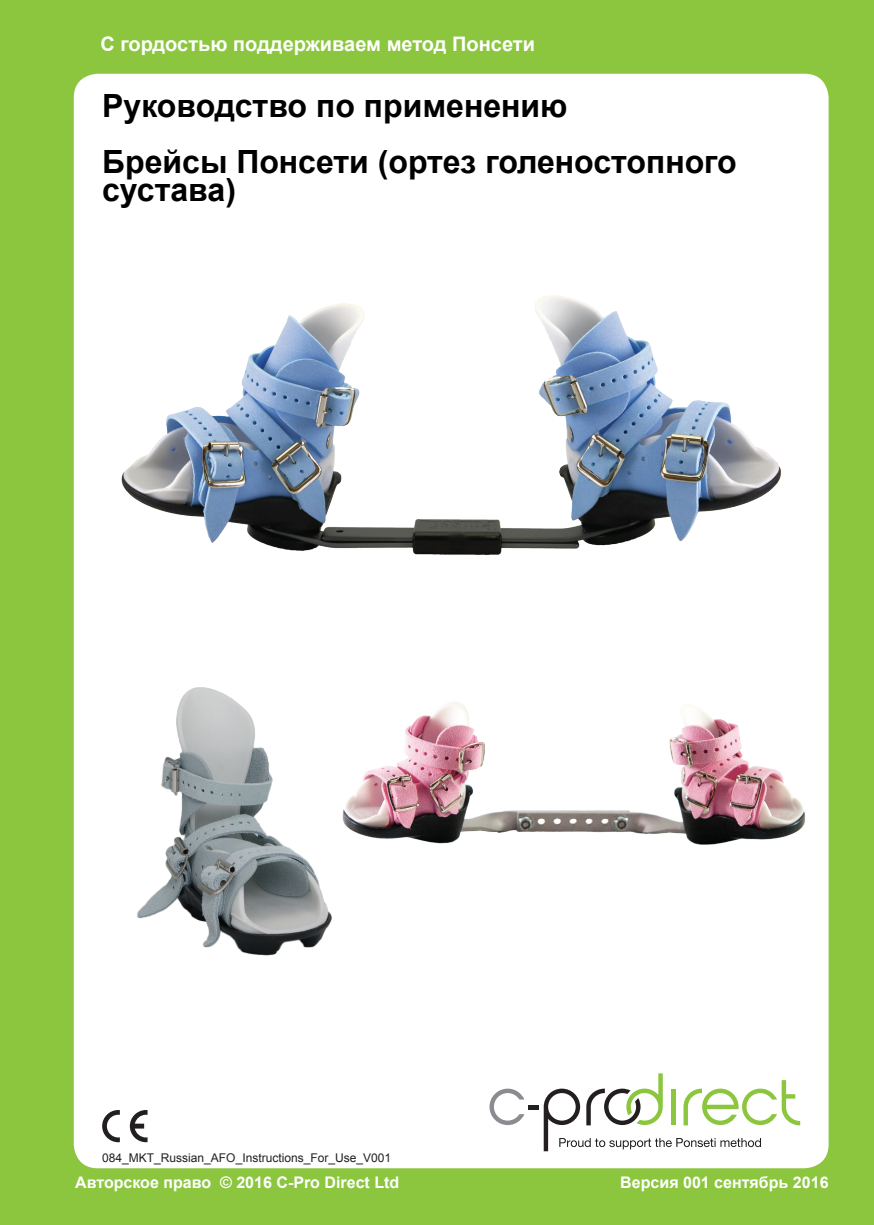
<style>
.page{position:relative;width:874px;height:1225px;background:#fff}
.page>*{position:absolute;margin:0;border:0;box-sizing:border-box;transform-origin:0 0}
.t1{font:700 32px/28px "Arial";color:#000}
.t2{font:700 20px "Arial";color:#fff}
.t3{font:700 16px "Arial";color:#fff}
.t4{font:12px "Arial";color:#231f20}
</style>
<div class="page">
<div style="left:0;top:0;width:873px;height:1225px;background:#8bc63e"></div>
<div style="left:74px;top:74px;width:754px;height:1094px;background:#fff;border-radius:24px"></div>
<svg style="left:489px;top:1088px;width:35px;height:37px"></svg>
<hr style="left:528px;top:1105px;width:10px;height:4px;background:#231f20">
<svg style="left:543px;top:1073px;width:256px;height:78px"></svg>
<img style="left:121px;top:295px;width:660px;height:260px">
<img style="left:137px;top:687px;width:195px;height:269px">
<img style="left:342px;top:702px;width:464px;height:143px">
<svg style="left:102px;top:1110px;width:18px;height:32px"></svg>
<svg style="left:130px;top:1110px;width:17px;height:32px"></svg>
<p class="t2" style="left:100px;top:31px;width:435px">С гордостью поддерживаем метод Понсети</p>
<p class="t1" style="left:102px;top:93px;width:466px">Руководство по применению</p>
<p class="t1" style="left:102px;top:149px;width:635px">Брейсы Понсети (ортез голеностопного сустава)</p>
<p class="t4" style="left:102px;top:1149px;width:290px">084_MKT_Russian_AFO_Instructions_For_Use_V001</p>
<p class="t3" style="left:75px;top:1172px;width:325px">Авторское право © 2016 C-Pro Direct Ltd</p>
<p class="t3" style="left:620px;top:1172px;width:210px">Версия 001 сентябрь 2016</p>
</div>
